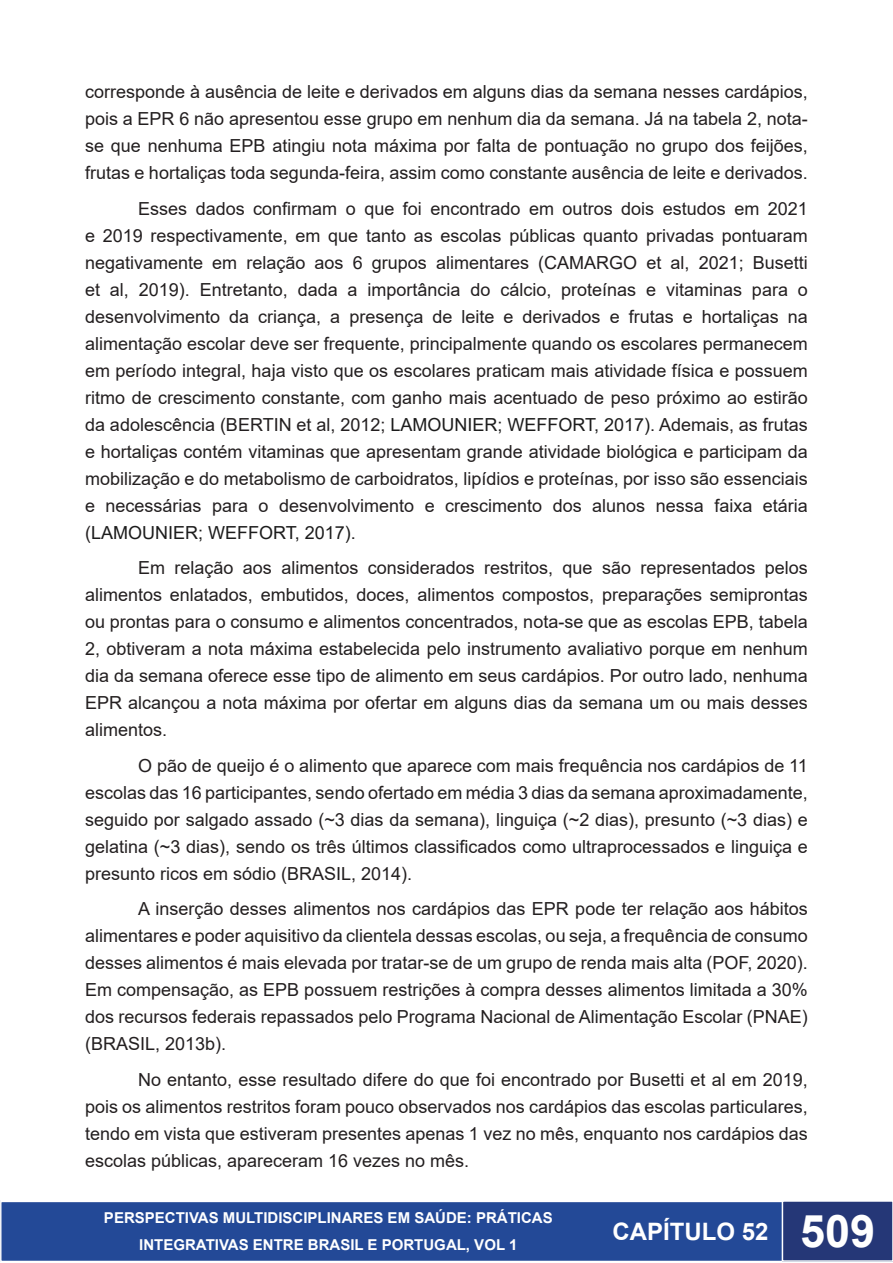
<style>
.page{position:relative;width:893px;height:1263px;background:#fff}
.page>*{position:absolute;margin:0;border:0;box-sizing:border-box;transform-origin:0 0}
.t1{font:700 24px "Arial";color:#fff}
.t2{font:18px/27px "Arial";color:#231f20;text-align:justify}
.t3{font:700 15px/27px "Arial";color:#fff;text-align:center}
.s1{color:#1c1c1c}
.s2{font-size:45px}
</style>
<div class="page">
<div style="left:1px;top:1201px;width:782px;height:60px;background:#234997"></div>
<div style="left:0;top:1201px;width:784px;height:61px;border:2px solid #fff"></div>
<svg style="left:0;top:1200px;width:1px;height:62px"></svg>
<div style="left:782px;top:1201px;width:111px;height:60px;background:#253777"></div>
<div style="left:782px;top:1200px;width:111px;height:62px;border:2px solid #fff"></div>
<p class="t2" style="left:85px;top:78px;width:724px">corresponde à ausência de leite e derivados em alguns dias da semana nesses cardápios, pois a EPR 6 não apresentou esse grupo em nenhum dia da semana. Já na tabela 2, nota&shy;se que nenhuma EPB atingiu nota máxima por falta de pontuação no grupo dos feijões, frutas e hortaliças toda segunda-feira, assim como constante ausência de leite e derivados.</p>
<p class="t2" style="left:85px;top:195px;width:724px;text-indent:53px">Esses dados confirmam o que foi encontrado em outros dois estudos em 2021 e 2019 respectivamente, em que tanto as escolas públicas quanto privadas pontuaram negativamente em relação aos 6 grupos alimentares (CAMARGO et al, 2021; Busetti et al, 2019). Entretanto, dada a importância do cálcio, proteínas e vitaminas para o desenvolvimento da criança, a presença de leite e derivados e frutas e hortaliças na alimentação escolar deve ser frequente, principalmente quando os escolares permanecem em período integral, haja visto que os escolares praticam mais atividade física e possuem ritmo de crescimento constante, com ganho mais acentuado de peso próximo ao estirão da adolescência (BERTIN et al, 2012; <span class="s1">LAMOUNIER; WEFFORT, 2017)</span>. Ademais, as frutas e hortaliças contém vitaminas que apresentam grande atividade biológica e participam da mobilização e do metabolismo de carboidratos, lipídios e proteínas, por isso são essenciais e necessárias para o desenvolvimento e crescimento dos alunos nessa faixa etária (<span class="s1">LAMOUNIER; WEFFORT, 2017)</span>.</p>
<p class="t2" style="left:85px;top:554px;width:724px;text-indent:53px">Em relação aos alimentos considerados restritos, que são representados pelos alimentos enlatados, embutidos, doces, alimentos compostos, preparações semiprontas ou prontas para o consumo e alimentos concentrados, nota-se que as escolas EPB, tabela 2, obtiveram a nota máxima estabelecida pelo instrumento avaliativo porque em nenhum dia da semana oferece esse tipo de alimento em seus cardápios. Por outro lado, nenhuma EPR alcançou a nota máxima por ofertar em alguns dias da semana um ou mais desses alimentos.</p>
<p class="t2" style="left:85px;top:752px;width:724px;text-indent:53px">O pão de queijo é o alimento que aparece com mais frequência nos cardápios de 11 escolas das 16 participantes, sendo ofertado em média 3 dias da semana aproximadamente, seguido por salgado assado (~3 dias da semana), linguiça (~2 dias), presunto (~3 dias) e gelatina (~3 dias), sendo os três últimos classificados como ultraprocessados e linguiça e presunto ricos em sódio (BRASIL, 2014).</p>
<p class="t2" style="left:85px;top:895px;width:724px;text-indent:53px">A inserção desses alimentos nos cardápios das EPR pode ter relação aos hábitos alimentares e poder aquisitivo da clientela dessas escolas, ou seja, a frequência de consumo desses alimentos é mais elevada por tratar-se de um grupo de renda mais alta (POF, 2020).<br>Em compensação, as EPB possuem restrições à compra desses alimentos limitada a 30% dos recursos federais repassados pelo Programa Nacional de Alimentação Escolar (PNAE) (BRASIL, 2013b).</p>
<p class="t2" style="left:85px;top:1066px;width:724px;text-indent:53px">No entanto, esse resultado difere do que foi encontrado por Busetti et al em 2019, pois os alimentos restritos foram pouco observados nos cardápios das escolas particulares, tendo em vista que estiveram presentes apenas 1 vez no mês, enquanto nos cardápios das escolas públicas, apareceram 16 vezes no mês.</p>
<p class="t3" style="left:104px;top:1205px;width:450px">PERSPECTIVAS MULTIDISCIPLINARES EM SAÚDE: PRÁTICAS<br>INTEGRATIVAS ENTRE BRASIL E PORTUGAL, VOL 1</p>
<h1 class="t1" style="left:612px;top:1215px;width:264px">CAPÍTULO 52 <span class="s2">509</span></h1>
</div>
